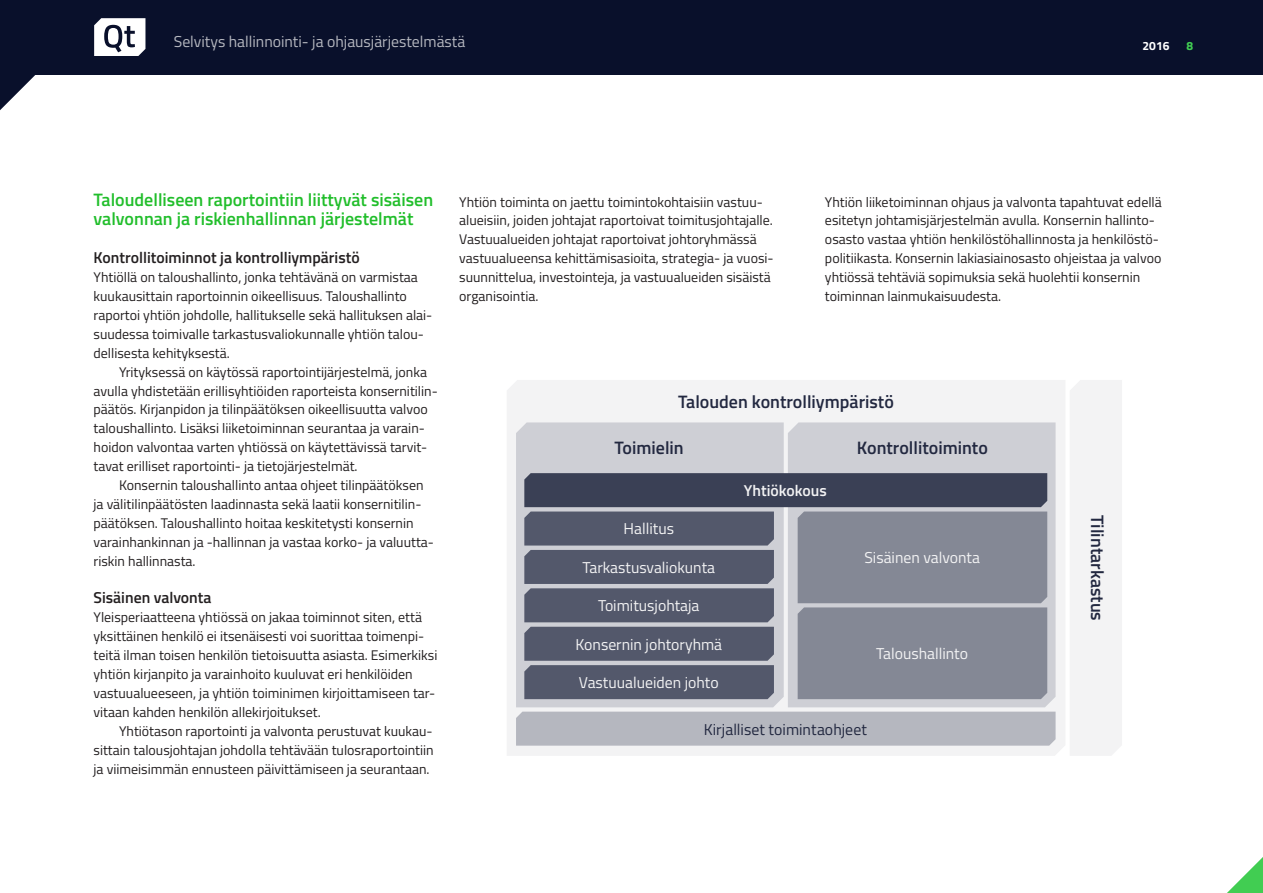
<style>
.page{position:relative;width:1263px;height:893px;background:#fff}
.page>*{position:absolute;margin:0;border:0;box-sizing:border-box;transform-origin:0 0}
.t1{font:600 18px/18.9px "Titillium Web";color:#21be2b}
.t2{font:600 18px "Titillium Web";color:#222840}
.t3{font:15.75px "Titillium Web";color:#f3f3f4}
.t4{font:600 15.75px "Titillium Web";color:#231f20}
.t5{font:15.75px "Titillium Web";color:#b5b7bf}
.t6{font:15.75px "Titillium Web";letter-spacing:.005em;color:#222840}
.t7{font:600 15.75px "Titillium Web";color:#f3f3f4}
.t8{font:13.95px/18.9px "Titillium Web";color:#231f20}
.t9{font:700 12px "Titillium Web";color:#fff}
.t10{font:700 12px "Titillium Web";color:#41cd52}
</style>
<div class="page">
<div style="left:0;top:0;width:1263px;height:74px;background:#09102b"></div>
<svg style="left:94px;top:18px;width:51px;height:38px"></svg>
<svg style="left:0;top:74px;width:36px;height:36px"></svg>
<svg style="left:1227px;top:857px;width:36px;height:36px"></svg>
<div style="left:1070px;top:380px;width:52px;height:376px;background:#f3f3f4"></div>
<div style="left:507px;top:380px;width:558px;height:376px;background:#f3f3f4"></div>
<div style="left:516px;top:422px;width:268px;height:285px;background:#cecfd5"></div>
<div style="left:788px;top:422px;width:267px;height:285px;background:#cecfd5"></div>
<svg style="left:524px;top:473px;width:523px;height:226px;background:#6f7383"></svg>
<div style="left:516px;top:712px;width:539px;height:34px;background:#b5b7bf"></div>
<p class="t5" style="left:174px;top:30px;width:293px">Selvitys hallinnointi- ja ohjausjärjestelmästä</p>
<p class="t9" style="left:1142px;top:36px;width:28px">2016</p>
<p class="t10" style="left:1186px;top:36px;width:8px">8</p>
<p class="t1" style="left:94px;top:190px;width:341px">Taloudelliseen raportointiin liittyvät sisäisen valvonnan ja riskienhallinnan järjestelmät</p>
<p class="t4" style="left:94px;top:246px;width:268px">Kontrollitoiminnot ja kontrolliympäristö</p>
<p class="t8" style="left:94px;top:267px;width:340px">Yhtiöllä on taloushallinto, jonka tehtävänä on varmistaa kuukausittain raportoinnin oikeellisuus. Taloushallinto raportoi yhtiön johdolle, hallitukselle sekä hallituksen alai&shy;suudessa toimivalle tarkastusvaliokunnalle yhtiön talou&shy;dellisesta kehityksestä.</p>
<p class="t8" style="left:94px;top:362px;width:346px;text-indent:26px">Yrityksessä on käytössä raportointijärjestelmä, jonka avulla yhdistetään erillisyhtiöiden raporteista konsernitilin&shy;päätös. Kirjanpidon ja tilinpäätöksen oikeellisuutta valvoo taloushallinto. Lisäksi liiketoiminnan seurantaa ja varain&shy;hoidon valvontaa varten yhtiössä on käytettävissä tarvit&shy;tavat erilliset raportointi- ja tietojärjestelmät.</p>
<p class="t8" style="left:94px;top:475px;width:342px;text-indent:26px">Konsernin taloushallinto antaa ohjeet tilinpäätöksen ja välitilinpäätösten laadinnasta sekä laatii konsernitilin&shy;päätöksen. Taloushallinto hoitaa keskitetysti konsernin varainhankinnan ja -hallinnan ja vastaa korko- ja valuutta&shy;riskin hallinnasta.</p>
<p class="t4" style="left:94px;top:586px;width:119px">Sisäinen valvonta</p>
<p class="t8" style="left:94px;top:607px;width:345px">Yleisperiaatteena yhtiössä on jakaa toiminnot siten, että yksittäinen henkilö ei itsenäisesti voi suorittaa toimenpi&shy;teitä ilman toisen henkilön tietoisuutta asiasta. Esimerkiksi yhtiön kirjanpito ja varainhoito kuuluvat eri henkilöiden vastuualueeseen, ja yhtiön toiminimen kirjoittamiseen tar&shy;vitaan kahden henkilön allekirjoitukset.</p>
<p class="t8" style="left:94px;top:721px;width:342px;text-align:justify;text-indent:26px">Yhtiötason raportointi ja valvonta perustuvat kuukau&shy;sittain talousjohtajan johdolla tehtävään tulosraportointiin ja viimeisimmän ennusteen päivittämiseen ja seurantaan.</p>
<p class="t8" style="left:459px;top:191px;width:315px">Yhtiön toiminta on jaettu toimintokohtaisiin vastuu&shy;alueisiin, joiden johtajat raportoivat toimitusjohtajalle.<br>Vastuualueiden johtajat raportoivat johtoryhmässä vastuualueensa kehittämisasioita, strategia- ja vuosi&shy;suunnittelua, investointeja, ja vastuualueiden sisäistä organisointia.</p>
<p class="t8" style="left:825px;top:191px;width:338px">Yhtiön liiketoiminnan ohjaus ja valvonta tapahtuvat edellä esitetyn johtamisjärjestelmän avulla. Konsernin hallinto&shy;osasto vastaa yhtiön henkilöstöhallinnosta ja henkilöstö&shy;politiikasta. Konsernin lakiasiainosasto ohjeistaa ja valvoo yhtiössä tehtäviä sopimuksia sekä huolehtii konsernin toiminnan lainmukaisuudesta.</p>
<p class="t2" style="left:678px;top:388px;width:217px">Talouden kontrolliympäristö</p>
<p class="t2" style="left:857px;top:434px;width:132px">Kontrollitoiminto</p>
<p class="t2" style="left:614px;top:434px;width:71px">Toimielin</p>
<p class="t3" style="left:624px;top:517px;width:52px">Hallitus</p>
<p class="t3" style="left:583px;top:556px;width:134px">Tarkastusvaliokunta</p>
<p class="t3" style="left:598px;top:594px;width:103px">Toimitusjohtaja</p>
<p class="t3" style="left:575px;top:633px;width:148px">Konsernin johtoryhmä</p>
<p class="t3" style="left:579px;top:671px;width:141px">Vastuualueiden johto</p>
<p class="t7" style="left:744px;top:479px;width:85px">Yhtiökokous</p>
<p class="t3" style="left:864px;top:546px;width:117px">Sisäinen valvonta</p>
<p class="t3" style="left:876px;top:642px;width:93px">Taloushallinto</p>
<p class="t6" style="left:704px;top:717px;width:165px">Kirjalliset toimintaohjeet</p>
<p class="t2" style="left:1111px;top:515px;width:107px;rotate:90deg">Tilintarkastus</p>
</div>
